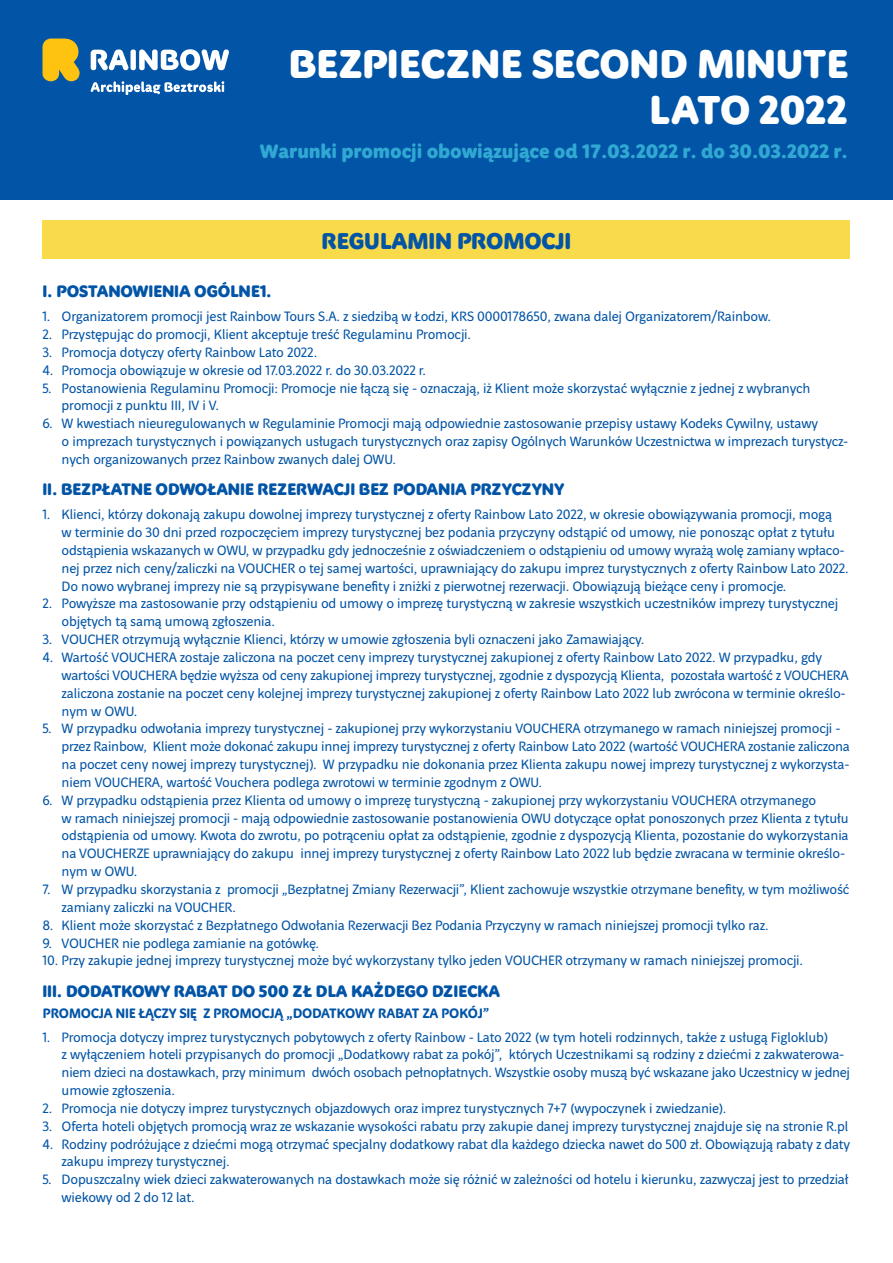
<style>
.page{position:relative;width:893px;height:1263px;background:#fff}
.page>*{position:absolute;margin:0;border:0;box-sizing:border-box;transform-origin:0 0}
.t1{font:43.5px/46.5px "Rainbow Display";letter-spacing:-.005em;color:#fff;text-align:right}
.t2{font:24.75px "Rainbow Display";letter-spacing:-.01em;color:#0154a6}
.t3{font:21px "Rainbow Display";letter-spacing:-.005em;color:#30a8d2}
.t4{font:18px "Rainbow Display";letter-spacing:-.01em;color:#0154a6}
.t5{font:15px/17.9px "Rainbow";letter-spacing:-.01em;color:#0154a6}
.t6{font:700 15px "Rainbow";letter-spacing:-.01em;color:#0154a6}
</style>
<div class="page">
<div style="left:43px;top:221px;width:807px;height:38px;background:#f8da4b"></div>
<div style="left:0;top:0;width:893px;height:200px;background:#0154a6"></div>
<svg style="left:91px;top:49px;width:138px;height:22px"></svg>
<svg style="left:43px;top:39px;width:37px;height:42px;background:#dcb323"></svg>
<svg style="left:91px;top:81px;width:133px;height:14px"></svg>
<h1 class="t1" style="left:289px;top:40px;width:561px">BEZPIECZNE SECOND MINUTE<br>LATO 2022</h1>
<h3 class="t3" style="left:260px;top:139px;width:589px">Warunki promocji obowiązujące od 17.03.2022 r. do 30.03.2022 r.</h3>
<h2 class="t2" style="left:321px;top:226px;width:251px">REGULAMIN PROMOCJI</h2>
<p class="t4" style="left:43px;top:281px;width:231px">I. POSTANOWIENIA OGÓLNE1.</p>
<p class="t5" style="left:43px;top:307px;width:730px">1. Organizatorem promocji jest Rainbow Tours S.A. z siedzibą w Łodzi, KRS 0000178650, zwana dalej Organizatorem/Rainbow.</p>
<p class="t5" style="left:43px;top:325px;width:430px">2. Przystępując do promocji, Klient akceptuje treść Regulaminu Promocji.</p>
<p class="t5" style="left:43px;top:343px;width:276px">3. Promocja dotyczy oferty Rainbow Lato 2022.</p>
<p class="t5" style="left:43px;top:361px;width:385px">4. Promocja obowiązuje w okresie od 17.03.2022 r. do 30.03.2022 r.</p>
<p class="t5" style="left:62px;top:379px;width:750px;text-indent:-19px">5. Postanowienia Regulaminu Promocji: Promocje nie łączą się - oznaczają, iż Klient może skorzystać wyłącznie z jednej z wybranych promocji z punktu III, IV i V.</p>
<p class="t5" style="left:62px;top:415px;width:788px;text-indent:-19px">6. W kwestiach nieuregulowanych w Regulaminie Promocji mają odpowiednie zastosowanie przepisy ustawy Kodeks Cywilny, ustawy<br>o imprezach turystycznych i powiązanych usługach turystycznych oraz zapisy Ogólnych Warunków Uczestnictwa w imprezach turystycz&shy;nych organizowanych przez Rainbow zwanych dalej OWU.</p>
<p class="t4" style="left:43px;top:479px;width:523px">II. BEZPŁATNE ODWOŁANIE REZERWACJI BEZ PODANIA PRZYCZYNY</p>
<p class="t5" style="left:62px;top:505px;width:789px;text-indent:-19px">1. Klienci, którzy dokonają zakupu dowolnej imprezy turystycznej z oferty Rainbow Lato 2022, w okresie obowiązywania promocji, mogą<br>w terminie do 30 dni przed rozpoczęciem imprezy turystycznej bez podania przyczyny odstąpić od umowy, nie ponosząc opłat z tytułu odstąpienia wskazanych w OWU, w przypadku gdy jednocześnie z oświadczeniem o odstąpieniu od umowy wyrażą wolę zamiany wpłaco&shy;nej przez nich ceny/zaliczki na VOUCHER o tej samej wartości, uprawniający do zakupu imprez turystycznych z oferty Rainbow Lato 2022.<br>Do nowo wybranej imprezy nie są przypisywane benefity i zniżki z pierwotnej rezerwacji. Obowiązują bieżące ceny i promocje.</p>
<p class="t5" style="left:62px;top:595px;width:778px;text-indent:-19px">2. Powyższe ma zastosowanie przy odstąpieniu od umowy o imprezę turystyczną w zakresie wszystkich uczestników imprezy turystycznej objętych tą samą umową zgłoszenia.</p>
<p class="t5" style="left:43px;top:630px;width:603px">3. VOUCHER otrzymują wyłącznie Klienci, którzy w umowie zgłoszenia byli oznaczeni jako Zamawiający.</p>
<p class="t5" style="left:62px;top:648px;width:788px;text-indent:-19px">4. Wartość VOUCHERA zostaje zaliczona na poczet ceny imprezy turystycznej zakupionej z oferty Rainbow Lato 2022. W przypadku, gdy wartości VOUCHERA będzie wyższa od ceny zakupionej imprezy turystycznej, zgodnie z dyspozycją Klienta, pozostała wartość z VOUCHERA zaliczona zostanie na poczet ceny kolejnej imprezy turystycznej zakupionej z oferty Rainbow Lato 2022 lub zwrócona w terminie określo&shy;nym w OWU.</p>
<p class="t5" style="left:62px;top:720px;width:790px;text-indent:-19px">5. W przypadku odwołania imprezy turystycznej - zakupionej przy wykorzystaniu VOUCHERA otrzymanego w ramach niniejszej promocji - przez Rainbow, Klient może dokonać zakupu innej imprezy turystycznej z oferty Rainbow Lato 2022 (wartość VOUCHERA zostanie zaliczona na poczet ceny nowej imprezy turystycznej). W przypadku nie dokonania przez Klienta zakupu nowej imprezy turystycznej z wykorzysta&shy;niem VOUCHERA, wartość Vouchera podlega zwrotowi w terminie zgodnym z OWU.</p>
<p class="t5" style="left:62px;top:791px;width:788px;text-indent:-19px">6. W przypadku odstąpienia przez Klienta od umowy o imprezę turystyczną - zakupionej przy wykorzystaniu VOUCHERA otrzymanego<br>w ramach niniejszej promocji - mają odpowiednie zastosowanie postanowienia OWU dotyczące opłat ponoszonych przez Klienta z tytułu odstąpienia od umowy. Kwota do zwrotu, po potrąceniu opłat za odstąpienie, zgodnie z dyspozycją Klienta, pozostanie do wykorzystania na VOUCHERZE uprawniający do zakupu innej imprezy turystycznej z oferty Rainbow Lato 2022 lub będzie zwracana w terminie określo&shy;nym w OWU.</p>
<p class="t5" style="left:62px;top:880px;width:789px;text-indent:-19px">7. W przypadku skorzystania z promocji „Bezpłatnej Zmiany Rezerwacji”, Klient zachowuje wszystkie otrzymane benefity, w tym możliwość zamiany zaliczki na VOUCHER.</p>
<p class="t5" style="left:43px;top:916px;width:728px">8. Klient może skorzystać z Bezpłatnego Odwołania Rezerwacji Bez Podania Przyczyny w ramach niniejszej promocji tylko raz.</p>
<p class="t5" style="left:43px;top:934px;width:278px">9. VOUCHER nie podlega zamianie na gotówkę.</p>
<p class="t5" style="left:43px;top:952px;width:762px">10. Przy zakupie jednej imprezy turystycznej może być wykorzystany tylko jeden VOUCHER otrzymany w ramach niniejszej promocji.</p>
<p class="t4" style="left:43px;top:981px;width:459px">III. DODATKOWY RABAT DO 500 ZŁ DLA KAŻDEGO DZIECKA</p>
<p class="t6" style="left:43px;top:1005px;width:448px">PROMOCJA NIE ŁĄCZY SIĘ Z PROMOCJĄ „DODATKOWY RABAT ZA POKÓJ”</p>
<p class="t5" style="left:62px;top:1028px;width:790px;text-indent:-19px">1. Promocja dotyczy imprez turystycznych pobytowych z oferty Rainbow - Lato 2022 (w tym hoteli rodzinnych, także z usługą Figloklub)<br>z wyłączeniem hoteli przypisanych do promocji „Dodatkowy rabat za pokój”, których Uczestnikami są rodziny z dziećmi z zakwaterowa&shy;niem dzieci na dostawkach, przy minimum dwóch osobach pełnopłatnych. Wszystkie osoby muszą być wskazane jako Uczestnicy w jednej umowie zgłoszenia.</p>
<p class="t5" style="left:43px;top:1099px;width:685px">2. Promocja nie dotyczy imprez turystycznych objazdowych oraz imprez turystycznych 7+7 (wypoczynek i zwiedzanie).</p>
<p class="t5" style="left:43px;top:1117px;width:807px">3. Oferta hoteli objętych promocją wraz ze wskazanie wysokości rabatu przy zakupie danej imprezy turystycznej znajduje się na stronie R.pl</p>
<p class="t5" style="left:62px;top:1135px;width:790px;text-indent:-19px">4. Rodziny podróżujące z dziećmi mogą otrzymać specjalny dodatkowy rabat dla każdego dziecka nawet do 500 zł. Obowiązują rabaty z daty zakupu imprezy turystycznej.</p>
<p class="t5" style="left:62px;top:1170px;width:788px;text-indent:-19px">5. Dopuszczalny wiek dzieci zakwaterowanych na dostawkach może się różnić w zależności od hotelu i kierunku, zazwyczaj jest to przedział wiekowy od 2 do 12 lat.</p>
</div>
